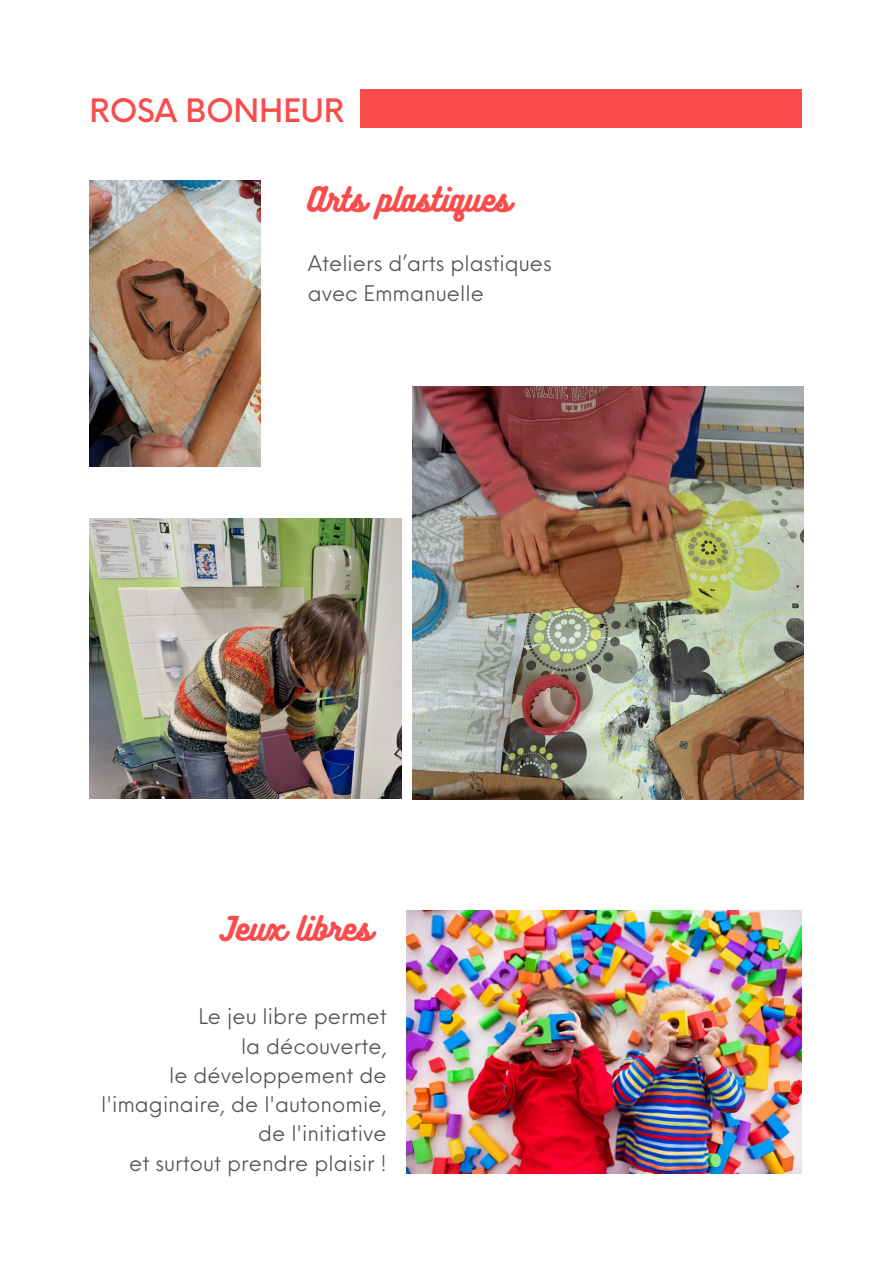
<style>
.page{position:relative;width:893px;height:1264px;background:#fff}
.page>*{position:absolute;margin:0;border:0;box-sizing:border-box;transform-origin:0 0}
.t1{font:500 31.5px "Neue Einstellung";letter-spacing:-.01em;color:#f94d4d}
.t2{font:30px "Bukhari Script";color:#f94d4d}
.t3{font:21px/29.2px "Neue Einstellung";color:#545454}
</style>
<div class="page">
<div style="left:360px;top:89px;width:441px;height:38px;background:#f94d4d"></div>
<img style="left:406px;top:910px;width:395px;height:263px">
<img style="left:89px;top:518px;width:312px;height:280px">
<img style="left:412px;top:386px;width:391px;height:413px">
<img style="left:89px;top:181px;width:171px;height:285px">
<p class="t1" style="left:89px;top:82px;width:257px">ROSA BONHEUR</p>
<p class="t2" style="left:307px;top:179px;width:204px">Arts plastiques</p>
<p class="t3" style="left:307px;top:247px;width:245px">Ateliers d’arts plastiques avec Emmanuelle</p>
<p class="t2" style="left:220px;top:909px;width:153px">Jeux libres</p>
<p class="t3" style="left:198px;top:999px;width:190px">Le jeu libre permet</p>
<p class="t3" style="left:241px;top:1029px;width:147px">la découverte,</p>
<p class="t3" style="left:101px;top:1058px;width:287px;text-align:right">le développement de l'imaginaire, de l'autonomie, de l'initiative</p>
<p class="t3" style="left:129px;top:1146px;width:259px">et surtout prendre plaisir !</p>
</div>
